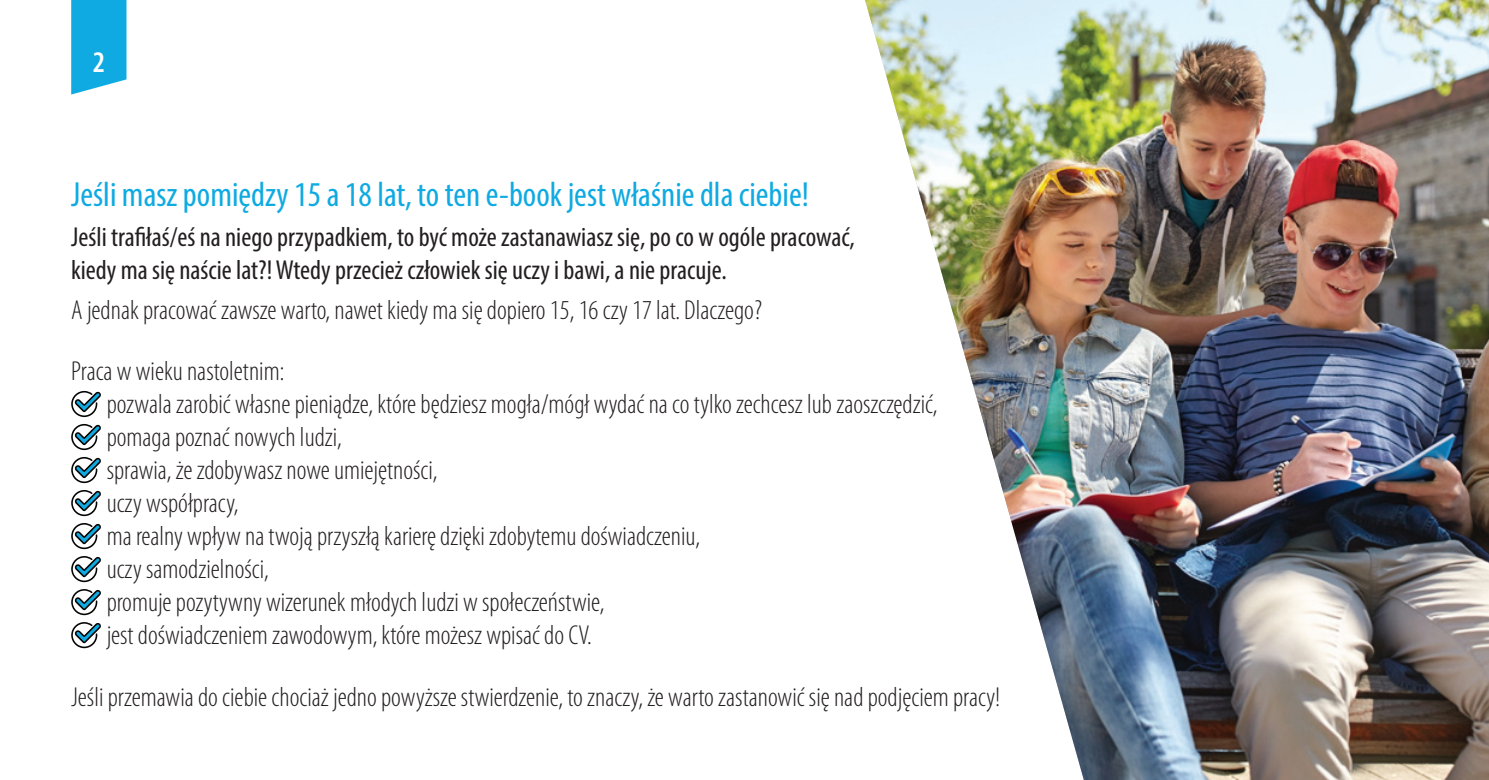
<style>
.page{position:relative;width:1489px;height:780px;background:#fff}
.page>*{position:absolute;margin:0;border:0;box-sizing:border-box;transform-origin:0 0}
.t1{font:condensed 35px "Myriad Pro";color:#0faae1}
.t2{font:600 condensed 30px "Myriad Pro";color:#fff}
.t3{font:300 condensed 27.5px/33px "Myriad Pro";color:#231f20}
.t4{font:condensed 27.5px/33px "Myriad Pro";color:#231f20}
</style>
<div class="page">
<svg style="left:71px;top:391px;width:30px;height:26px"></svg>
<svg style="left:71px;top:424px;width:30px;height:26px"></svg>
<svg style="left:71px;top:457px;width:30px;height:26px"></svg>
<svg style="left:71px;top:490px;width:30px;height:26px"></svg>
<svg style="left:71px;top:523px;width:30px;height:26px"></svg>
<svg style="left:71px;top:556px;width:30px;height:26px"></svg>
<svg style="left:71px;top:589px;width:30px;height:26px"></svg>
<svg style="left:71px;top:622px;width:30px;height:26px"></svg>
<img style="left:865px;top:0;width:623px;height:780px">
<svg style="left:71px;top:0;width:55px;height:94px;background:#21b0e3"></svg>
<p class="t2" style="left:93px;top:45px;width:14px">2</p>
<p class="t1" style="left:71px;top:173px;width:739px">Jeśli masz pomiędzy 15 a 18 lat, to ten e-book jest właśnie dla ciebie!</p>
<p class="t4" style="left:71px;top:220px;width:785px">Jeśli trafiłaś/eś na niego przypadkiem, to być może zastanawiasz się, po co w ogóle pracować, kiedy ma się naście lat?! Wtedy przecież człowiek się uczy i bawi, a nie pracuje.</p>
<p class="t3" style="left:71px;top:294px;width:692px">A jednak pracować zawsze warto, nawet kiedy ma się dopiero 15, 16 czy 17 lat. Dlaczego?</p>
<p class="t3" style="left:107px;top:355px;width:832px;text-indent:-35px">Praca w wieku nastoletnim:<br>pozwala zarobić własne pieniądze, które będziesz mogła/mógł wydać na co tylko zechcesz lub zaoszczędzić, pomaga poznać nowych ludzi,<br>sprawia, że zdobywasz nowe umiejętności,<br>uczy współpracy,<br>ma realny wpływ na twoją przyszłą karierę dzięki zdobytemu doświadczeniu,<br>uczy samodzielności,<br>promuje pozytywny wizerunek młodych ludzi w społeczeństwie,<br>jest doświadczeniem zawodowym, które możesz wpisać do CV.</p>
<p class="t3" style="left:71px;top:680px;width:930px">Jeśli przemawia do ciebie chociaż jedno powyższe stwierdzenie, to znaczy, że warto zastanowić się nad podjęciem pracy!</p>
</div>
